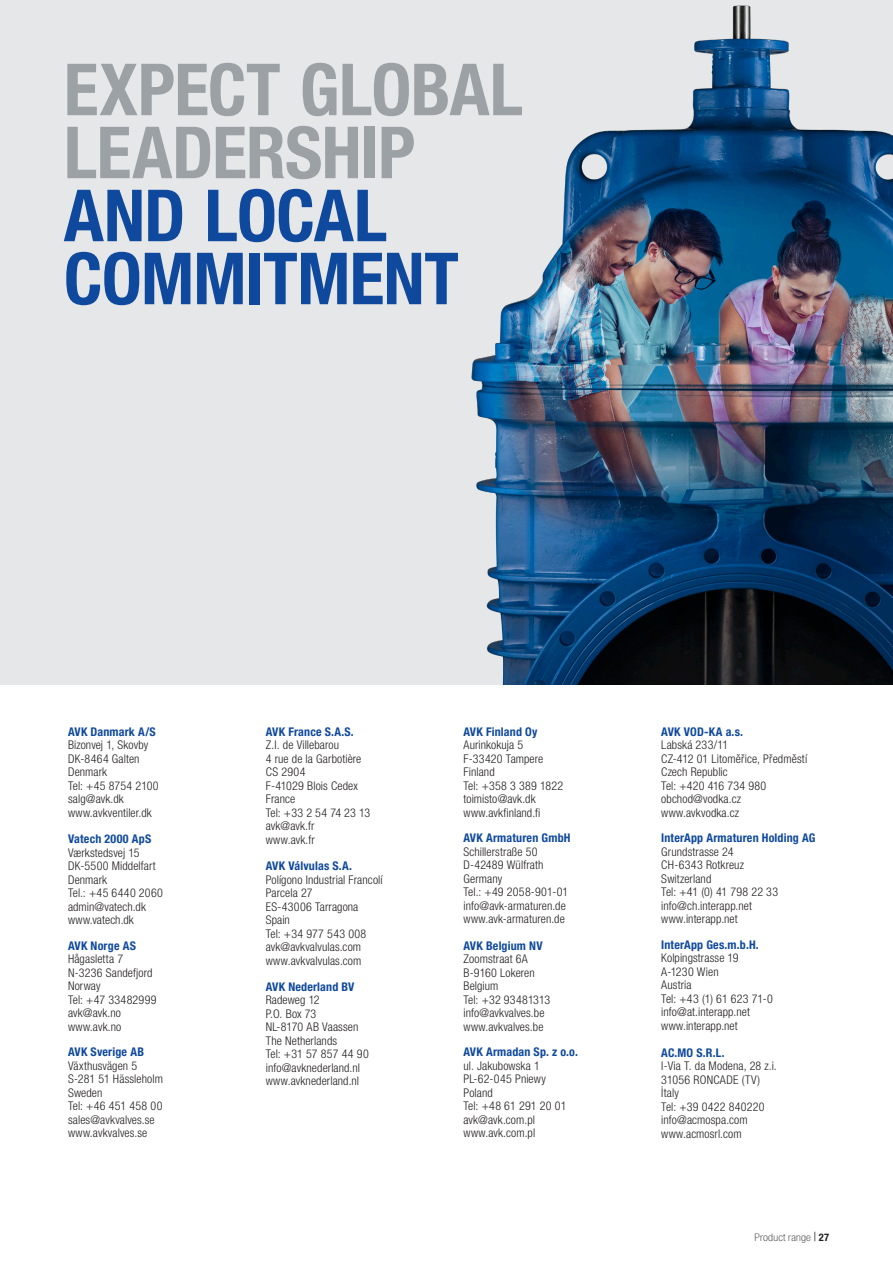
<style>
.page{position:relative;width:893px;height:1263px;background:#fff}
.page>*{position:absolute;margin:0;border:0;box-sizing:border-box;transform-origin:0 0}
.HEADLINE_blue{font:700 condensed 72px/63px "Helvetica Neue LT Pro";letter-spacing:-.01em;color:#9ba1a4}
.HEADLINE_blue-2{font:700 condensed 72px "Helvetica Neue LT Pro";letter-spacing:-.01em;color:#0f499d}
.PRODUCT_body{font:300 condensed 12px/13.5px "Helvetica Neue LT Pro";letter-spacing:.01em;color:#231f20}
.WEB_HEADLINE_blue{font:700 condensed 12px "Helvetica Neue LT Pro";letter-spacing:.015em;color:#0f499d}
.PRODUCT_body-2{font:300 condensed 12px "Helvetica Neue LT Pro";letter-spacing:.03em;color:#231f20}
.PRODUCT_BODY_COPY{font:300 condensed 12px "Helvetica Neue LT Pro";letter-spacing:.015em;color:#231f20}
.t1{font:100 condensed 10.5px "Helvetica Neue LT Pro";letter-spacing:.02em;color:#231f20;scale:1.1 1}
.s1{font-family:"Times New Roman";font-weight:700;font-stretch:normal}
.s2{font-weight:700}
</style>
<div class="page">
<div style="left:0;top:0;width:893px;height:685px;background:#e6e7e9"></div>
<img style="left:471px;top:5px;width:422px;height:680px">
<p class="HEADLINE_blue" style="left:64px;top:57px;width:461px">EXPECT GLOBAL<br>LEADERSHIP</p>
<p class="HEADLINE_blue-2" style="left:64px;top:172px;width:325px">AND LOCAL</p>
<p class="HEADLINE_blue-2" style="left:64px;top:235px;width:397px">COMMITMENT</p>
<p class="WEB_HEADLINE_blue" style="left:68px;top:724px;width:89px">AVK Danmark A/S</p>
<p class="PRODUCT_body" style="left:68px;top:738px;width:92px">Bizonvej 1, Skovby<br>DK-8464 Galten<br>Denmark<br>Tel: +45 8754 2100 salg@avk.dk www.avkventiler.dk</p>
<p class="WEB_HEADLINE_blue" style="left:68px;top:831px;width:85px">Vatech 2000 ApS</p>
<p class="PRODUCT_body" style="left:68px;top:845px;width:73px">Værkstedsvej 15</p>
<p class="PRODUCT_body" style="left:68px;top:859px;width:89px">DK-5500 Middelfart</p>
<p class="PRODUCT_body" style="left:68px;top:872px;width:41px">Denmark</p>
<p class="PRODUCT_body-2" style="left:68px;top:886px;width:96px">Tel.: +45 6440 2060</p>
<p class="PRODUCT_body" style="left:68px;top:899px;width:79px">admin@vatech.dk</p>
<p class="PRODUCT_body" style="left:68px;top:913px;width:67px">www.vatech.dk</p>
<p class="WEB_HEADLINE_blue" style="left:68px;top:938px;width:69px">AVK Norge AS</p>
<p class="PRODUCT_body" style="left:68px;top:952px;width:86px">Hågasletta 7<br>N-3236 Sandefjord<br>Norway</p>
<p class="PRODUCT_body" style="left:68px;top:992px;width:90px">Tel: +47 33482999 avk@avk.no www.avk.no</p>
<p class="WEB_HEADLINE_blue" style="left:68px;top:1044px;width:77px">AVK Sverige AB</p>
<p class="PRODUCT_body" style="left:68px;top:1058px;width:71px">Växthusvägen 5</p>
<p class="PRODUCT_body" style="left:68px;top:1072px;width:96px">S-281 51 Hässleholm<br>Sweden<br>Tel: +46 451 458 00 sales@avkvalves.se www.avkvalves.se</p>
<p class="WEB_HEADLINE_blue" style="left:266px;top:724px;width:90px">AVK France S.A.S.</p>
<p class="PRODUCT_body" style="left:266px;top:738px;width:97px">Z.I. de Villebarou<br>4 rue de la Garbotière</p>
<p class="PRODUCT_body" style="left:266px;top:765px;width:106px">CS 2904<br>F-41029 Blois Cedex<br>France<br>Tel: +33 2 54 74 23 13 avk@avk.fr<br>www.avk.fr</p>
<p class="WEB_HEADLINE_blue" style="left:266px;top:858px;width:88px">AVK Válvulas S.A.</p>
<p class="PRODUCT_body" style="left:266px;top:872px;width:118px">Polígono Industrial Francolí<br>Parcela 27<br>ES-43006 Tarragona<br>Spain<br>Tel: +34 977 543 008 avk@avkvalvulas.com www.avkvalvulas.com</p>
<p class="WEB_HEADLINE_blue" style="left:266px;top:979px;width:90px">AVK Nederland BV</p>
<p class="PRODUCT_body" style="left:266px;top:993px;width:55px">Radeweg 12</p>
<p class="PRODUCT_body" style="left:266px;top:1007px;width:52px">P.O. Box 73</p>
<p class="PRODUCT_body" style="left:266px;top:1020px;width:94px">NL-8170 AB Vaassen</p>
<p class="PRODUCT_body" style="left:266px;top:1034px;width:105px">The Netherlands<br>Tel: +31 57 857 44 90 info@avknederland.nl</p>
<p class="PRODUCT_body" style="left:266px;top:1074px;width:95px">www.avknederland.nl</p>
<p class="WEB_HEADLINE_blue" style="left:463px;top:724px;width:75px">AVK Finland Oy</p>
<p class="PRODUCT_body" style="left:463px;top:738px;width:61px">Aurinkokuja 5</p>
<p class="PRODUCT_body" style="left:463px;top:752px;width:81px">F-33420 Tampere</p>
<p class="PRODUCT_body" style="left:463px;top:765px;width:101px">Finland<br>Tel: +358 3 389 1822 toimisto@avk.dk www.avkfinland.fi</p>
<p class="WEB_HEADLINE_blue" style="left:463px;top:831px;width:109px">AVK Armaturen GmbH</p>
<p class="PRODUCT_body" style="left:463px;top:845px;width:76px">Schillerstraße 50</p>
<p class="PRODUCT_body" style="left:463px;top:858px;width:81px">D-42489 Wülfrath</p>
<p class="PRODUCT_body" style="left:463px;top:872px;width:40px">Germany</p>
<p class="PRODUCT_body" style="left:463px;top:885px;width:106px">Tel.: +49 2058-901-01</p>
<p class="PRODUCT_body" style="left:463px;top:899px;width:104px">info@avk-armaturen.de</p>
<p class="PRODUCT_body" style="left:463px;top:912px;width:103px">www.avk-armaturen.de</p>
<p class="WEB_HEADLINE_blue" style="left:463px;top:938px;width:81px">AVK Belgium NV</p>
<p class="PRODUCT_body" style="left:463px;top:952px;width:88px">Zoomstraat 6A<br>B-9160 Lokeren<br>Belgium<br>Tel: +32 93481313 info@avkvalves.be</p>
<p class="PRODUCT_body" style="left:463px;top:1019px;width:81px">www.avkvalves.be</p>
<p class="WEB_HEADLINE_blue" style="left:463px;top:1044px;width:116px">AVK Armadan Sp. z o.o.</p>
<p class="PRODUCT_body" style="left:463px;top:1058px;width:84px">ul. Jakubowska 1<br>PL-62-045 Pniewy<br>Poland</p>
<p class="PRODUCT_body" style="left:463px;top:1099px;width:104px">Tel: +48 61 291 20 01 avk@avk.com.pl www.avk.com.pl</p>
<p class="WEB_HEADLINE_blue" style="left:661px;top:724px;width:83px">AVK VOD-KA a.s.</p>
<p class="PRODUCT_body" style="left:661px;top:738px;width:147px">Labská 233/11<br>CZ-412 01 Litoměřice, Předměstí</p>
<p class="PRODUCT_body" style="left:661px;top:765px;width:68px">Czech Republic</p>
<p class="PRODUCT_body" style="left:661px;top:779px;width:107px">Tel: +420 416 734 980 obchod@vodka.cz www.avkvodka.cz</p>
<p class="WEB_HEADLINE_blue" style="left:661px;top:831px;width:156px">InterApp Armaturen Holding AG</p>
<p class="PRODUCT_body" style="left:661px;top:845px;width:74px">Grundstrasse 24</p>
<p class="PRODUCT_body" style="left:661px;top:858px;width:84px">CH-6343 Rotkreuz</p>
<p class="PRODUCT_body" style="left:661px;top:872px;width:52px">Switzerland</p>
<p class="PRODUCT_body" style="left:661px;top:885px;width:118px">Tel: +41 (0) 41 798 22 33</p>
<p class="PRODUCT_body" style="left:661px;top:899px;width:92px">info@ch.interapp.net</p>
<p class="PRODUCT_body" style="left:661px;top:912px;width:78px">www.interapp.net</p>
<p class="WEB_HEADLINE_blue" style="left:661px;top:937px;width:99px">InterApp Ges.m.b.H.</p>
<p class="PRODUCT_body" style="left:661px;top:951px;width:79px">Kolpingstrasse 19</p>
<p class="PRODUCT_body" style="left:661px;top:965px;width:59px">A-1230 Wien</p>
<p class="PRODUCT_body" style="left:661px;top:978px;width:32px">Austria</p>
<p class="PRODUCT_body" style="left:661px;top:992px;width:113px">Tel: +43 (1) 61 623 71-0</p>
<p class="PRODUCT_body" style="left:661px;top:1005px;width:90px">info@at.interapp.net</p>
<p class="PRODUCT_body" style="left:661px;top:1019px;width:78px">www.interapp.net</p>
<p class="WEB_HEADLINE_blue" style="left:661px;top:1045px;width:65px">AC.MO S.R.L.</p>
<p class="PRODUCT_body" style="left:661px;top:1059px;width:117px">I-Via T. da Modena, 28 z.i.</p>
<p class="PRODUCT_body" style="left:661px;top:1073px;width:100px">31056 RONCADE (TV)</p>
<p class="PRODUCT_BODY_COPY" style="left:661px;top:1086px;width:19px">İtaly</p>
<p class="PRODUCT_body" style="left:661px;top:1100px;width:105px">Tel: +39 0422 840220</p>
<p class="PRODUCT_body" style="left:661px;top:1113px;width:88px">info@acmospa.com</p>
<p class="PRODUCT_body" style="left:661px;top:1127px;width:82px">www.acmosrl.com</p>
<p class="t1" style="left:755px;top:1231px;width:69px">Product range <span class="s1">|</span> <span class="s2">27</span></p>
</div>
